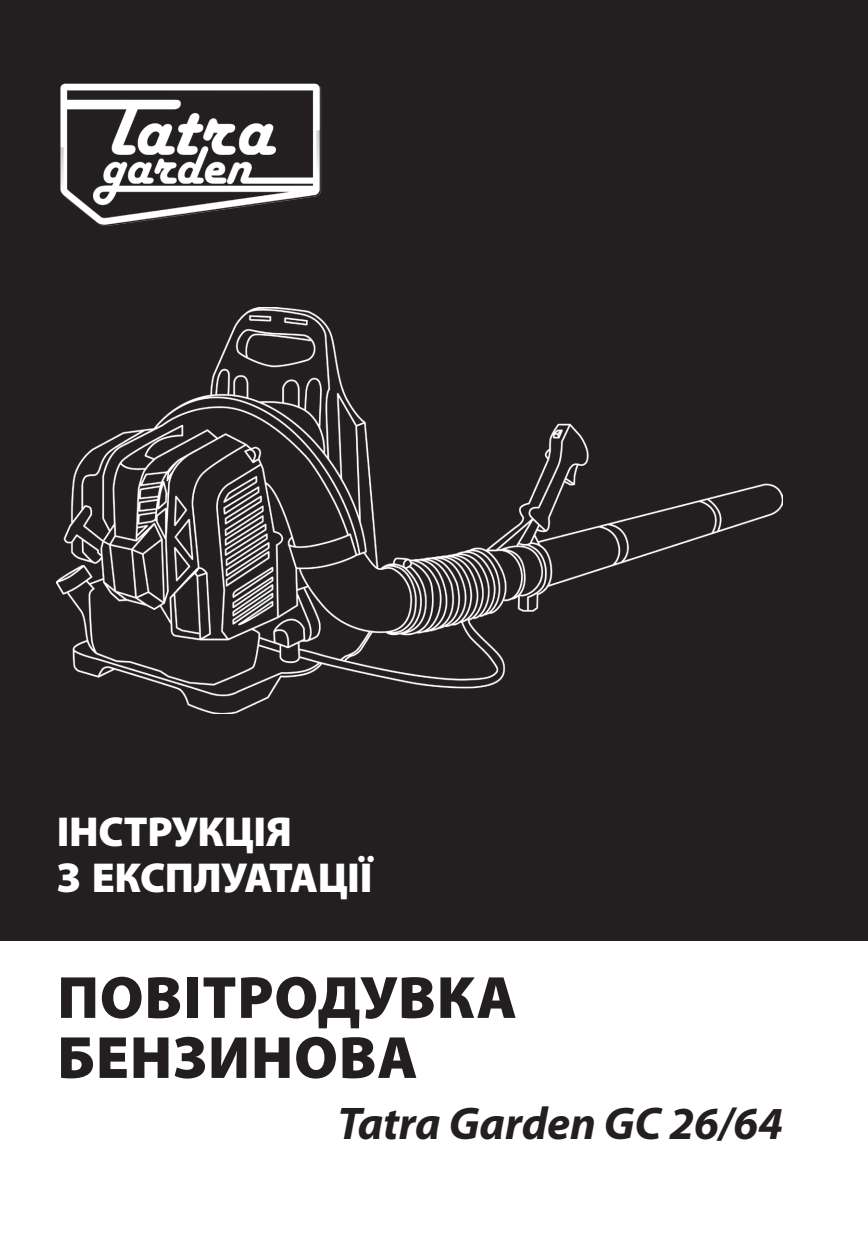
<style>
.page{position:relative;width:868px;height:1248px;background:#fff}
.page>*{position:absolute;margin:0;border:0;box-sizing:border-box;transform-origin:0 0}
.t1{font:900 60px/60px "Myriad Pro";letter-spacing:.015em;color:#231f20}
.t2{font:italic 700 46px "Myriad Pro";letter-spacing:-.005em;color:#231f20}
.t3{font:900 42px/46px "Myriad Pro";letter-spacing:-.01em;color:#fff}
</style>
<div class="page">
<div style="left:0;top:0;width:867px;height:1247px;background:#231f20"></div>
<div style="left:0;top:941px;width:867px;height:306px;background:#fff"></div>
<img style="left:60px;top:83px;width:262px;height:143px">
<img style="left:57px;top:307px;width:725px;height:406px">
<p class="t3" style="left:57px;top:807px;width:317px">інструкція<br>з експлуатації</p>
<h1 class="t1" style="left:57px;top:965px;width:461px">Повітродувка бензинова</h1>
<p class="t2" style="left:337px;top:1093px;width:447px">Tatra Garden GC 26/64</p>
</div>
